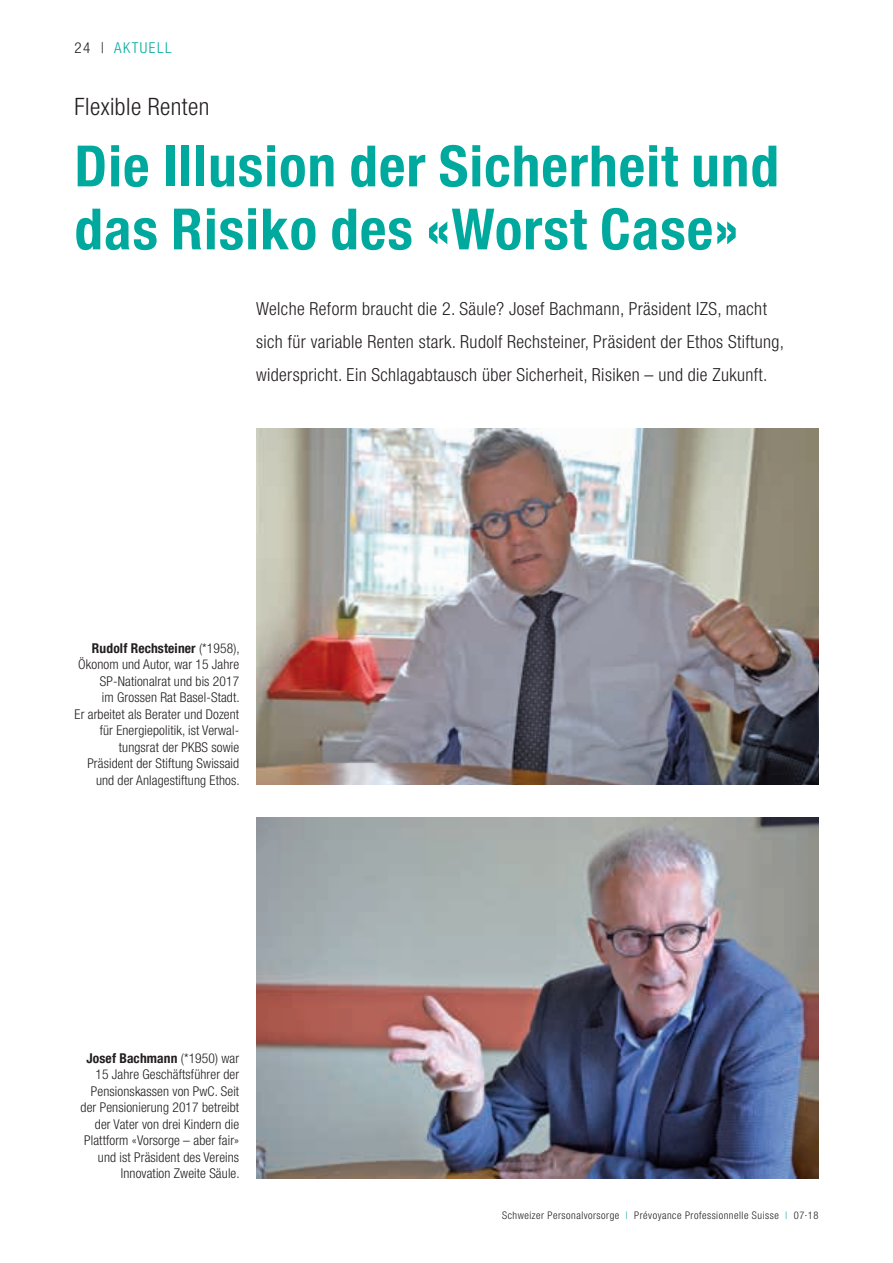
<style>
.page{position:relative;width:893px;height:1263px;background:#fff}
.page>*{position:absolute;margin:0;border:0;box-sizing:border-box;transform-origin:0 0}
.Haupttitel_G{font:700 condensed 57px/63px "Helvetica Neue LT Com";letter-spacing:.02em;color:#00a99d}
.Obertitel{font:300 condensed 24px "Helvetica Neue LT Com";letter-spacing:.02em;color:#231f20}
.Lead_DE{font:300 condensed 18px/33px "Helvetica Neue LT Com";letter-spacing:.02em;color:#231f20}
.t1{font:300 condensed 15px "Helvetica Neue LT Com";letter-spacing:.1em;color:#00a99d}
.Kasten_Text_oE_DE{font:300 condensed 13.5px/16.5px "Helvetica Neue LT Com";letter-spacing:.01em;color:#231f20;text-align:right}
.t2{font:300 condensed 10.5px "Helvetica Neue LT Com";letter-spacing:.05em;color:#231f20}
.s1{color:#231f20}
.s2{font-weight:700}
.s3{color:#00a99d}
</style>
<div class="page">
<img style="left:256px;top:818px;width:563px;height:360px">
<img style="left:256px;top:428px;width:563px;height:356px">
<p class="t1" style="left:74px;top:39px;width:98px"><span class="s1">24 |</span> AKTUELL</p>
<p class="Obertitel" style="left:74px;top:93px;width:137px">Flexible Renten</p>
<p class="Haupttitel_G" style="left:74px;top:135px;width:706px">Die Illusion der Sicherheit und das Risiko des «Worst Case»</p>
<p class="Lead_DE" style="left:256px;top:292px;width:529px">Welche Reform braucht die 2. Säule? Josef Bachmann, Präsident IZS, macht sich für variable Renten stark. Rudolf Rechsteiner, Präsident der Ethos Stiftung, widerspricht. Ein Schlagabtausch über Sicherheit, Risiken – und die Zukunft.</p>
<p class="Kasten_Text_oE_DE" style="left:75px;top:640px;width:167px"><span class="s2">Rudolf Rechsteiner</span> (*1958),<br>Ökonom und Autor, war 15 Jahre<br>SP-Nationalrat und bis 2017<br>im Grossen Rat Basel-Stadt.<br>Er arbeitet als Berater und Dozent für Energiepolitik, ist Verwal&shy;tungsrat der PKBS sowie<br>Präsident der Stiftung Swissaid und der Anlagestiftung Ethos.</p>
<p class="Kasten_Text_oE_DE" style="left:81px;top:1050px;width:161px"><span class="s2">Josef Bachmann</span> (*1950) war<br>15 Jahre Geschäftsführer der<br>Pensionskassen von PwC. Seit der Pensionierung 2017 betreibt der Vater von drei Kindern die<br>Plattform «Vorsorge – aber fair» und ist Präsident des Vereins<br>Innovation Zweite Säule.</p>
<p class="t2" style="left:502px;top:1210px;width:318px">Schweizer Personalvorsorge <span class="s3">|</span> Prévoyance Professionnelle Suisse <span class="s3">|</span> 07·18</p>
</div>
